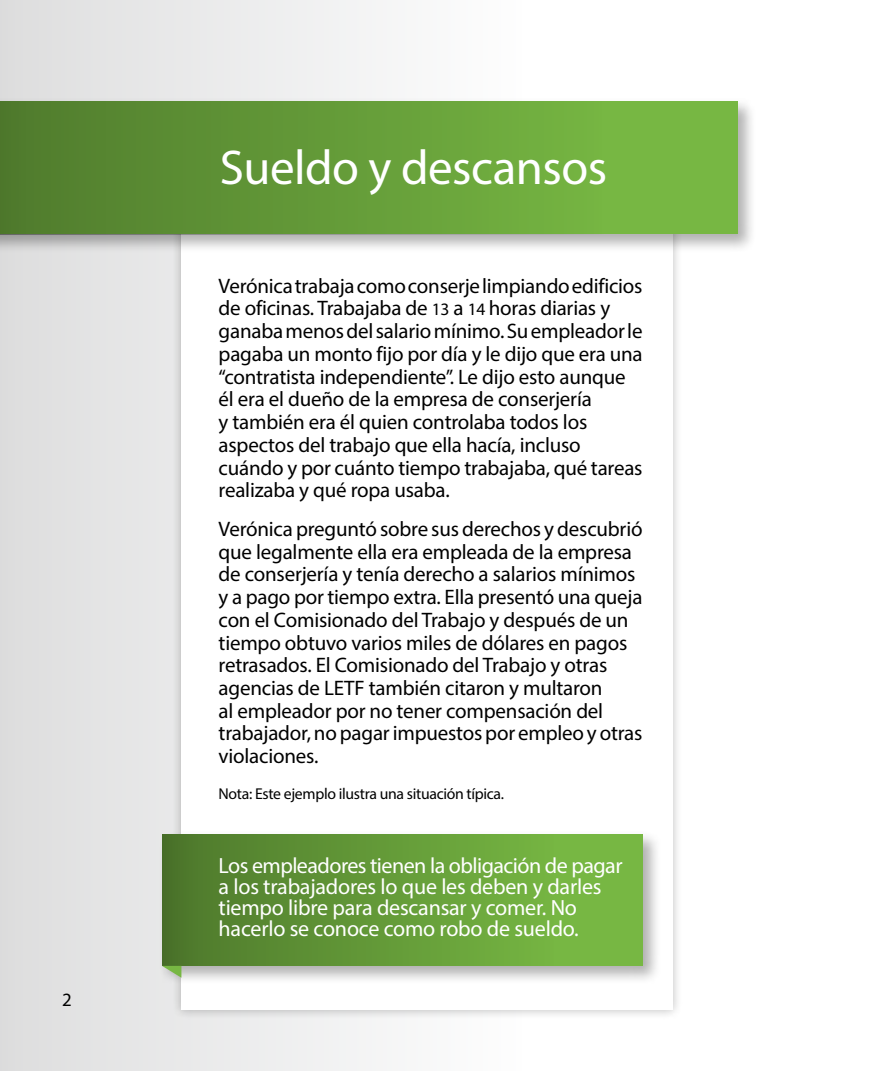
<style>
.page{position:relative;width:882px;height:1071px;background:#fff}
.page>*{position:absolute;margin:0;border:0;box-sizing:border-box;transform-origin:0 0}
.t1{font:49px "Myriad Pro";letter-spacing:-.01em;color:#fff}
.t2{font:22.05px/21px "Myriad Pro";letter-spacing:-.01em;color:#fff}
.t3{font:21px/22.8px "Myriad Pro";letter-spacing:-.01em;color:#000}
.t4{font:18.9px "Myriad Pro";color:#000}
.t5{font:15.75px "Myriad Pro";letter-spacing:-.02em;color:#000}
.s1{font-size:17.5px}
</style>
<div class="page">
<div style="left:0;top:0;width:524px;height:1071px;background:linear-gradient(to right,#ddddde,#fefefe)"></div>
<div style="left:172px;top:187px;width:511px;height:833px;background:#000;opacity:.25"></div>
<div style="left:181px;top:196px;width:492px;height:814px;background:#fff"></div>
<div style="left:159px;top:831px;width:502px;height:154px;background:#000;opacity:.31"></div>
<div style="left:162px;top:834px;width:481px;height:132px;background:#77b743"></div>
<div style="left:162px;top:834px;width:394px;height:132px;background:linear-gradient(to right,#4c762b,#76b642)"></div>
<svg style="left:162px;top:966px;width:19px;height:12px"></svg>
<div style="left:0;top:98px;width:757px;height:156px;background:#000;opacity:.31"></div>
<div style="left:0;top:101px;width:737px;height:133px;background:#77b743"></div>
<div style="left:0;top:101px;width:604px;height:133px;background:linear-gradient(to right,#4f7b2d,#76b642)"></div>
<p class="t4" style="left:62px;top:988px;width:11px">2</p>
<h1 class="t1" style="left:220px;top:138px;width:389px">Sueldo y descansos</h1>
<p class="t3" style="left:219px;top:274px;width:426px">Verónica trabaja como conserje limpiando edificios de oficinas. Trabajaba de <span class="s1">13</span> a <span class="s1">14</span> horas diarias y ganaba menos del salario mínimo. Su empleador le pagaba un monto fijo por día y le dijo que era una “contratista independiente”. Le dijo esto aunque él era el dueño de la empresa de conserjería<br>y también era él quien controlaba todos los aspectos del trabajo que ella hacía, incluso cuándo y por cuánto tiempo trabajaba, qué tareas realizaba y qué ropa usaba.</p>
<p class="t3" style="left:219px;top:517px;width:426px">Verónica preguntó sobre sus derechos y descubrió que legalmente ella era empleada de la empresa de conserjería y tenía derecho a salarios mínimos y a pago por tiempo extra. Ella presentó una queja con el Comisionado del Trabajo y después de un tiempo obtuvo varios miles de dólares en pagos retrasados. El Comisionado del Trabajo y otras agencias de LETF también citaron y multaron<br>al empleador por no tener compensación del trabajador, no pagar impuestos por empleo y otras violaciones.</p>
<p class="t5" style="left:219px;top:784px;width:287px">Nota: Este ejemplo ilustra una situación típica.</p>
<p class="t2" style="left:219px;top:854px;width:405px">Los empleadores tienen la obligación de pagar a los trabajadores lo que les deben y darles tiempo libre para descansar y comer. No hacerlo se conoce como robo de sueldo.</p>
</div>
